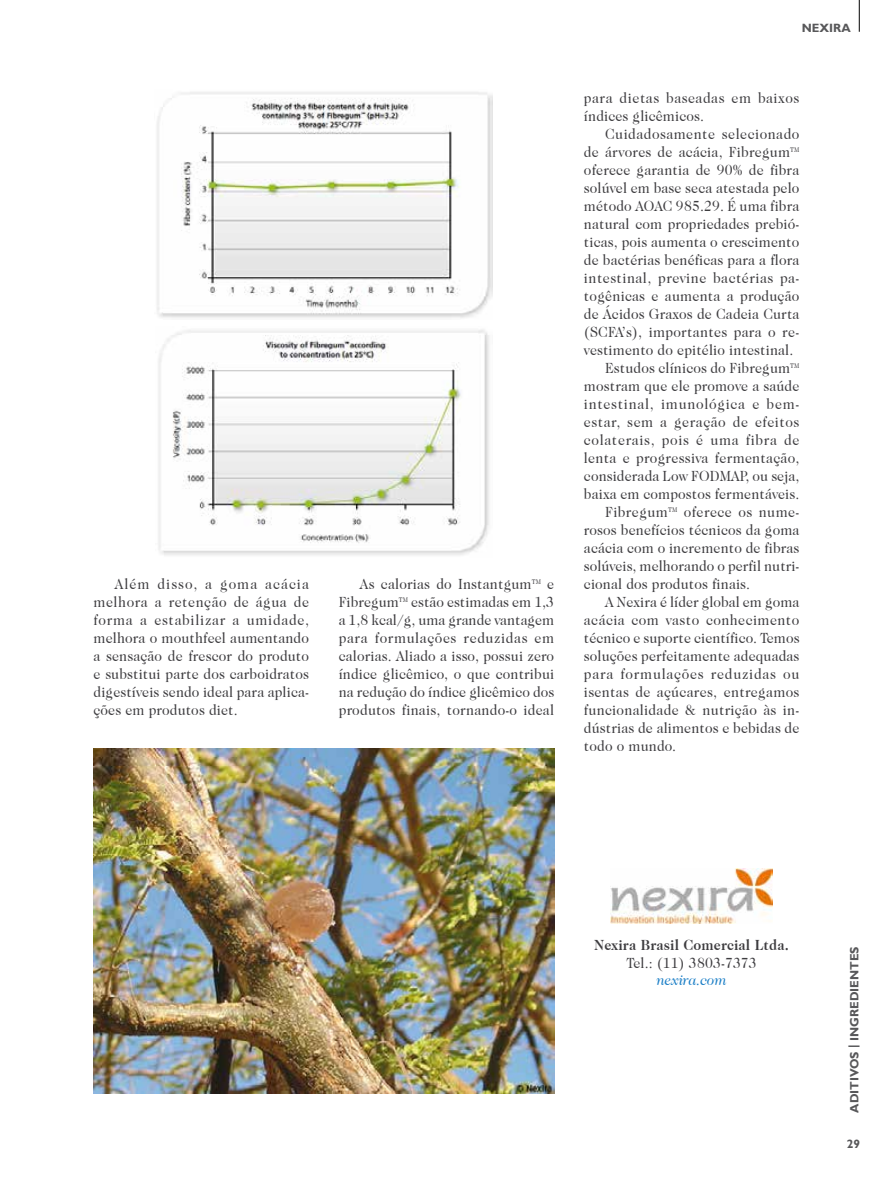
<style>
.page{position:relative;width:893px;height:1191px;background:#fff}
.page>*{position:absolute;margin:0;border:0;box-sizing:border-box;transform-origin:0 0}
.t1{font:15px/18px "Caslon 224 IT Cby BT";letter-spacing:.01em;color:#3e3d40;text-align:justify;scale:.93 1}
.t2{font:15px/18px "Caslon 224 IT Cby BT";letter-spacing:.04em;color:#3e3d40;scale:.93 1}
.t3{font:15px "Caslon 224 IT Cby BT";letter-spacing:.035em;color:#3e3d40;scale:.93 1}
.t4{font:15px "Caslon 224 IT Cby BT";letter-spacing:.05em;color:#3e3d40;scale:.93 1}
.t5{font:15px "Caslon 224 IT Cby BT";letter-spacing:.03em;color:#3e3d40;scale:.93 1}
.t6{font:15px "Caslon 224 IT Cby BT";letter-spacing:.045em;color:#3e3d40;scale:.93 1}
.t7{font:700 15px "Caslon 224 IT Cby BT";letter-spacing:.01em;color:#3e3d40;scale:.93 1}
.t8{font:italic 15px "Caslon 224 IT Cby BT";color:#1a7ec6;scale:.93 1}
.t9{font:700 12px "Gill Sans";color:#58585a}
.s1{font-style:inherit}
</style>
<div class="page">
<img style="left:157px;top:92px;width:336px;height:226px">
<img style="left:158px;top:329px;width:331px;height:226px">
<img style="left:94px;top:748px;width:460px;height:345px">
<img style="left:611px;top:868px;width:162px;height:56px">
<hr style="left:859px;top:0;width:1px;height:32px;background:#000">
<p class="t1" style="left:94px;top:575px;width:233px;text-indent:21px">Além disso, a goma acácia melhora a retenção de água de forma a estabilizar a umidade, melhora o mouthfeel aumentando a sensação de frescor do produto e substitui parte dos carboidratos digestíveis sendo ideal para aplica&shy;ções em produtos diet.</p>
<p class="t1" style="left:339px;top:575px;width:233px;text-indent:21px">As calorias do Instantgum<sup>TM</sup> e Fibregum<sup>TM</sup> estão estimadas em 1,3 a 1,8 kcal/g, uma grande vantagem para formulações reduzidas em calorias. Aliado a isso, possui zero índice glicêmico, o que contribui na redução do índice glicêmico dos produtos finais, tornando-o ideal</p>
<p class="t9" style="left:802px;top:20px;width:50px">NEXIRA</p>
<p class="t2" style="left:584px;top:89px;width:233px">para dietas baseadas em baixos índices glicêmicos.</p>
<p class="t3" style="left:605px;top:125px;width:210px">Cuidadosamente selecionado</p>
<p class="t1" style="left:584px;top:143px;width:233px">de árvores de acácia, Fibregum<sup>TM</sup></p>
<p class="t1" style="left:584px;top:161px;width:233px">oferece garantia de 90% de fibra</p>
<p class="t1" style="left:584px;top:179px;width:233px">solúvel em base seca atestada pelo</p>
<p class="t1" style="left:584px;top:197px;width:233px">método AOAC 985.29. É uma fibra</p>
<p class="t1" style="left:584px;top:215px;width:233px">natural com propriedades prebió-</p>
<p class="t1" style="left:584px;top:233px;width:233px">ticas, pois aumenta o crescimento</p>
<p class="t1" style="left:584px;top:251px;width:233px">de bactérias benéficas para a flora</p>
<p class="t3" style="left:584px;top:269px;width:233px">intestinal, previne bactérias pa-</p>
<p class="t1" style="left:584px;top:287px;width:233px">togênicas e aumenta a produção</p>
<p class="t1" style="left:584px;top:305px;width:233px">de Ácidos Graxos de Cadeia Curta</p>
<p class="t1" style="left:584px;top:323px;width:233px">(SCFA’s), importantes para o re-</p>
<p class="t1" style="left:584px;top:341px;width:227px">vestimento do epitélio intestinal.</p>
<p class="t1" style="left:605px;top:359px;width:210px">Estudos clínicos do Fibregum<sup>TM</sup></p>
<p class="t1" style="left:584px;top:377px;width:233px">mostram que ele promove a saúde</p>
<p class="t4" style="left:584px;top:395px;width:233px">intestinal, imunológica e bem-</p>
<p class="t2" style="left:584px;top:413px;width:233px">estar, sem a geração de efeitos</p>
<p class="t6" style="left:584px;top:431px;width:233px">colaterais, pois é uma fibra de</p>
<p class="t1" style="left:584px;top:449px;width:233px">lenta e progressiva fermentação,</p>
<p class="t1" style="left:584px;top:467px;width:233px">considerada Low FODMAP, ou seja,</p>
<p class="t1" style="left:584px;top:485px;width:233px">baixa em compostos fermentáveis.</p>
<p class="t5" style="left:605px;top:503px;width:210px">Fibregum<sup>TM</sup> oferece os nume-</p>
<p class="t1" style="left:584px;top:521px;width:233px">rosos benefícios técnicos da goma</p>
<p class="t1" style="left:584px;top:539px;width:233px">acácia com o incremento de fibras</p>
<p class="t1" style="left:584px;top:557px;width:233px">solúveis, melhorando o perfil nutri-</p>
<p class="t1" style="left:584px;top:575px;width:180px">cional dos produtos finais.</p>
<p class="t1" style="left:605px;top:593px;width:210px">A Nexira é líder global em goma</p>
<p class="t5" style="left:584px;top:611px;width:233px">acácia com vasto conhecimento</p>
<p class="t1" style="left:584px;top:629px;width:233px">técnico e suporte científico. Temos</p>
<p class="t1" style="left:584px;top:647px;width:233px">soluções perfeitamente adequadas</p>
<p class="t4" style="left:584px;top:665px;width:233px">para formulações reduzidas ou</p>
<p class="t1" style="left:584px;top:683px;width:233px">isentas de açúcares, entregamos</p>
<p class="t1" style="left:584px;top:701px;width:233px">funcionalidade &amp; nutrição às in-</p>
<p class="t1" style="left:584px;top:719px;width:233px">dústrias de alimentos e bebidas de</p>
<p class="t1" style="left:584px;top:737px;width:101px">todo o mundo.</p>
<p class="t7" style="left:595px;top:935px;width:210px">Nexira Brasil Comercial Ltda.</p>
<p class="t1" style="left:627px;top:953px;width:141px">Tel.: (11) 3803-7373</p>
<p class="t8" style="left:657px;top:971px;width:76px">nexira.com</p>
<p class="t9" style="left:847px;top:1112px;width:167px;rotate:-90deg">ADITIVOS <span class="s1">|</span> INGREDIENTES</p>
<p class="t9" style="left:847px;top:1136px;width:15px">29</p>
</div>
